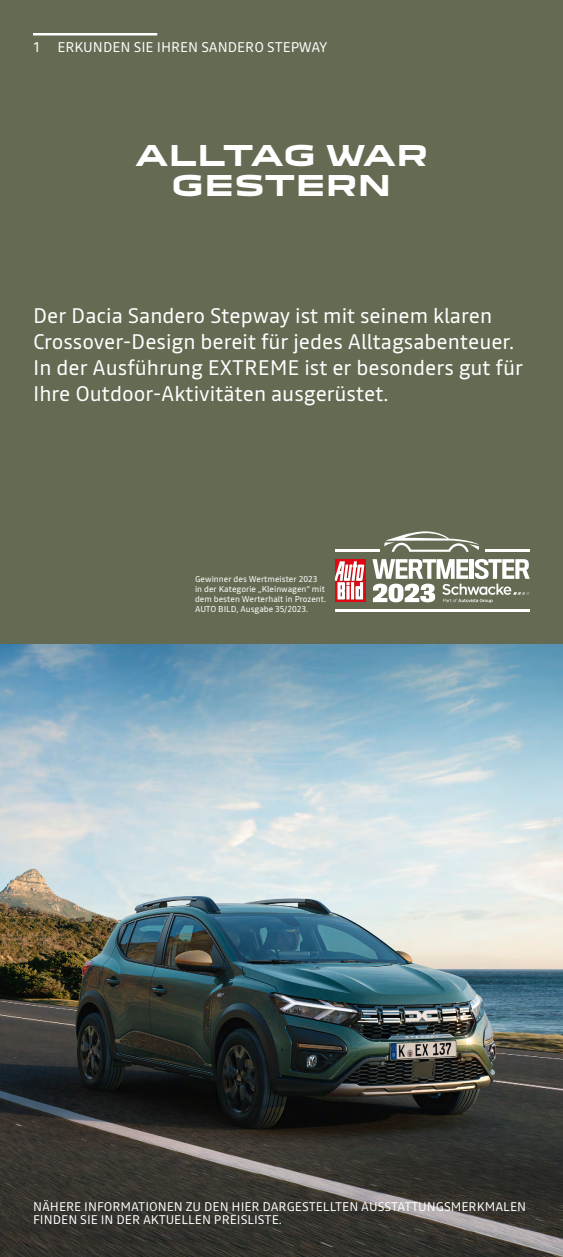
<style>
.page{position:relative;width:563px;height:1257px;background:#fff}
.page>*{position:absolute;margin:0;border:0;box-sizing:border-box;transform-origin:0 0}
.t1{font:700 28px/30.5px "Dacia Block Extended";color:#fff;text-align:center}
.t2{font:21px/26px "Read";color:#fff}
.t3{font:14px "Read";color:#fff}
.t4{font:12.5px/12.5px "Read";color:#fff}
.t5{font:8.5px/10px "Read";color:#fff}
</style>
<div class="page">
<div style="left:0;top:0;width:562px;height:675px;background:#646b52"></div>
<img style="left:0;top:645px;width:562px;height:612px">
<hr style="left:33px;top:33px;width:124px;height:3px;background:#fff">
<div style="left:335px;top:559px;width:30px;height:43px;background:#e30613"></div>
<svg style="left:335px;top:561px;width:30px;height:39px"></svg>
<hr style="left:335px;top:550px;width:44px;height:2px;background:#fff">
<hr style="left:335px;top:609px;width:194px;height:3px;background:#fff">
<hr style="left:485px;top:550px;width:44px;height:2px;background:#fff">
<svg style="left:384px;top:531px;width:95px;height:21px"></svg>
<svg style="left:372px;top:559px;width:157px;height:44px"></svg>
<p class="t3" style="left:33px;top:39px;width:296px">1 ERKUNDEN SIE IHREN SANDERO STEPWAY</p>
<h1 class="t1" style="left:135px;top:141px;width:294px">ALLTAG WAR<br>GESTERN</h1>
<p class="t2" style="left:33px;top:303px;width:491px">Der Dacia Sandero Stepway ist mit seinem klaren Crossover-Design bereit für jedes Alltagsabenteuer.<br>In der Ausführung EXTREME ist er besonders gut für Ihre Outdoor-Aktivitäten ausgerüstet.</p>
<p class="t5" style="left:195px;top:574px;width:132px">Gewinner des Wertmeister 2023 in der Kategorie „Kleinwagen“ mit dem besten Werterhalt in Prozent.<br>AUTO BILD, Ausgabe 35/2023.</p>
<p class="t4" style="left:33px;top:1201px;width:494px">NÄHERE INFORMATIONEN ZU DEN HIER DARGESTELLTEN AUSSTATTUNGSMERKMALEN<br>FINDEN SIE IN DER AKTUELLEN PREISLISTE.</p>
</div>
